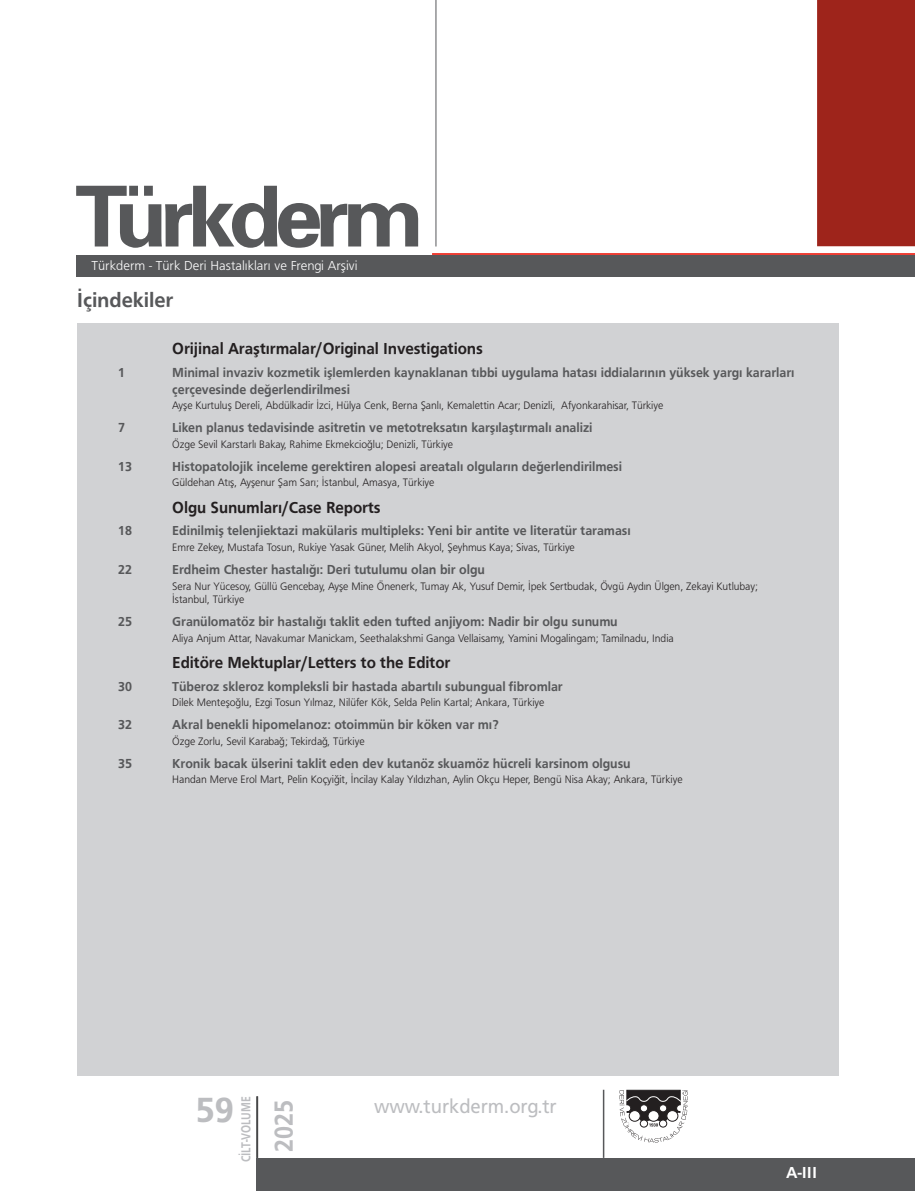
<style>
.page{position:relative;width:915px;height:1191px;background:#fff}
.page>*{position:absolute;margin:0;border:0;box-sizing:border-box;transform-origin:0 0}
.t1{font:36px "Frugal Bold Tr";color:#bcbdc0}
.t2{font:27px "Frugal Bold Tr";color:#bcbdc0;scale:.9 1}
.İCİNDEKİLER{font:21px "Frugal Bold Tr";letter-spacing:-.005em;color:#57585a}
.t3{font:19.5px "Frutiger Normal Tr";letter-spacing:-.005em;color:#bcbdc0;scale:.95 1}
.İCİNDEKİLER-1{font:16.5px "Frugal Bold Tr";letter-spacing:-.005em;color:#231f20;scale:.96 1}
.İCİNDEKİLER-TÜR{font:16.5px "Frugal Bold Tr";letter-spacing:-.005em;color:#231f20;scale:.96 1}
.t4{font:16.5px "Frugal Bold Tr";color:#fff}
.İCİNDEKİLER-1-2{font:13.5px/16.5px "Frugal Bold Tr";letter-spacing:-.005em;color:#57585a;scale:.96 1}
.t5{font:13.5px "Frugal Normal Tr";color:#fff}
.t6{font:13.5px "Frugal Bold Tr";letter-spacing:-.005em;color:#bcbdc0;scale:.8 1}
.İCİNDEKİLER-2{font:11.25px/13.5px "Frugal Normal Tr";letter-spacing:-.005em;color:#231f20;scale:.96 1}
</style>
<div class="page">
<div style="left:256px;top:1157px;width:658px;height:34px;background:#57585a"></div>
<hr style="left:256px;top:1096px;width:2px;height:61px;background:#231f20">
<hr style="left:256px;top:1096px;width:1px;height:61px;background:#57585a">
<hr style="left:602px;top:1089px;width:2px;height:68px;background:#57585a">
<svg style="left:619px;top:1089px;width:68px;height:53px"></svg>
<div style="left:817px;top:0;width:97px;height:246px;background:#9e241b"></div>
<svg style="left:76px;top:186px;width:342px;height:62px"></svg>
<svg style="left:432px;top:253px;width:482px;height:2px"></svg>
<div style="left:77px;top:255px;width:837px;height:21px;background:#57585a"></div>
<hr style="left:435px;top:0;width:1px;height:246px;background:#57585a">
<div style="left:77px;top:323px;width:761px;height:753px;background:#d1d2d4"></div>
<p class="t5" style="left:91px;top:258px;width:267px">Türkderm - Türk Deri Hastalıkları ve Frengi Arşivi</p>
<p class="İCİNDEKİLER" style="left:77px;top:288px;width:98px">‹çindekiler</p>
<p class="İCİNDEKİLER-TÜR" style="left:172px;top:339px;width:325px">Orijinal Araştırmalar/Original Investigations</p>
<p class="İCİNDEKİLER-1-2" style="left:118px;top:364px;width:9px">1</p>
<p class="İCİNDEKİLER-1-2" style="left:172px;top:364px;width:649px">Minimal invaziv kozmetik işlemlerden kaynaklanan tıbbi uygulama hatası iddialarının yüksek yargı kararları çerçevesinde değerlendirilmesi</p>
<p class="İCİNDEKİLER-2" style="left:172px;top:399px;width:513px">Ayşe Kurtuluş Dereli, Abdülkadir İzci, Hülya Cenk, Berna Şanlı, Kemalettin Acar; Denizli, Afyonkarahisar, Türkiye</p>
<p class="İCİNDEKİLER-1-2" style="left:118px;top:419px;width:9px">7</p>
<p class="İCİNDEKİLER-1-2" style="left:172px;top:419px;width:439px">Liken planus tedavisinde asitretin ve metotreksatın karşılaştırmalı analizi</p>
<p class="İCİNDEKİLER-2" style="left:172px;top:437px;width:294px">Özge Sevil Karstarlı Bakay, Rahime Ekmekcioğlu; Denizli, Türkiye</p>
<p class="İCİNDEKİLER-1-2" style="left:118px;top:458px;width:16px">13</p>
<p class="İCİNDEKİLER-1-2" style="left:172px;top:458px;width:470px">Histopatolojik inceleme gerektiren alopesi areatalı olguların değerlendirilmesi</p>
<p class="İCİNDEKİLER-2" style="left:172px;top:476px;width:274px">Güldehan Atış, Ayşenur Şam Sarı; İstanbul, Amasya, Türkiye</p>
<p class="İCİNDEKİLER-1" style="left:172px;top:497px;width:218px">Olgu Sunumları/Case Reports</p>
<p class="İCİNDEKİLER-1-2" style="left:118px;top:522px;width:16px">18</p>
<p class="İCİNDEKİLER-1-2" style="left:172px;top:522px;width:479px">Edinilmiş telenjiektazi makülaris multipleks: Yeni bir antite ve literatür taraması</p>
<p class="İCİNDEKİLER-2" style="left:172px;top:540px;width:421px">Emre Zekey, Mustafa Tosun, Rukiye Yasak Güner, Melih Akyol, Şeyhmus Kaya; Sivas, Türkiye</p>
<p class="İCİNDEKİLER-1-2" style="left:118px;top:561px;width:16px">22</p>
<p class="İCİNDEKİLER-1-2" style="left:172px;top:561px;width:327px">Erdheim Chester hastalığı: Deri tutulumu olan bir olgu</p>
<p class="İCİNDEKİLER-2" style="left:172px;top:579px;width:611px">Sera Nur Yücesoy, Güllü Gencebay, Ayşe Mine Önenerk, Tumay Ak, Yusuf Demir, İpek Sertbudak, Övgü Aydın Ülgen, Zekayi Kutlubay;<br>İstanbul, Türkiye</p>
<p class="İCİNDEKİLER-1-2" style="left:118px;top:613px;width:16px">25</p>
<p class="İCİNDEKİLER-1-2" style="left:172px;top:613px;width:465px">Granülomatöz bir hastalığı taklit eden tufted anjiyom: Nadir bir olgu sunumu</p>
<p class="İCİNDEKİLER-2" style="left:172px;top:631px;width:524px">Aliya Anjum Attar, Navakumar Manickam, Seethalakshmi Ganga Vellaisamy, Yamini Mogalingam; Tamilnadu, India</p>
<p class="İCİNDEKİLER-1" style="left:172px;top:653px;width:291px">Editöre Mektuplar/Letters to the Editor</p>
<p class="İCİNDEKİLER-1-2" style="left:118px;top:677px;width:16px">30</p>
<p class="İCİNDEKİLER-1-2" style="left:172px;top:677px;width:408px">Tüberoz skleroz kompleksli bir hastada abartılı subungual fibromlar</p>
<p class="İCİNDEKİLER-2" style="left:172px;top:695px;width:389px">Dilek Menteşoğlu, Ezgi Tosun Yılmaz, Nilüfer Kök, Selda Pelin Kartal; Ankara, Türkiye</p>
<p class="İCİNDEKİLER-1-2" style="left:118px;top:716px;width:16px">32</p>
<p class="İCİNDEKİLER-1-2" style="left:172px;top:716px;width:341px">Akral benekli hipomelanoz: otoimmün bir köken var mı?</p>
<p class="İCİNDEKİLER-2" style="left:172px;top:734px;width:202px">Özge Zorlu, Sevil Karabağ; Tekirdağ, Türkiye</p>
<p class="İCİNDEKİLER-1-2" style="left:118px;top:754px;width:16px">35</p>
<p class="İCİNDEKİLER-1-2" style="left:172px;top:754px;width:479px">Kronik bacak ülserini taklit eden dev kutanöz skuamöz hücreli karsinom olgusu</p>
<p class="İCİNDEKİLER-2" style="left:172px;top:772px;width:533px">Handan Merve Erol Mart, Pelin Koçyiğit, İncilay Kalay Yıldızhan, Aylin Okçu Heper, Bengü Nisa Akay; Ankara, Türkiye</p>
<p class="t6" style="left:238px;top:1162px;width:84px;rotate:-90deg">CİLT-VOLUME</p>
<h3 class="t3" style="left:374px;top:1095px;width:194px">www.turkderm.org.tr</h3>
<h1 class="t1" style="left:195px;top:1089px;width:40px">59</h1>
<h2 class="t2" style="left:268px;top:1151px;width:59px;rotate:-90deg">2025</h2>
<h3 class="t4" style="left:786px;top:1162px;width:32px">A-III</h3>
</div>
